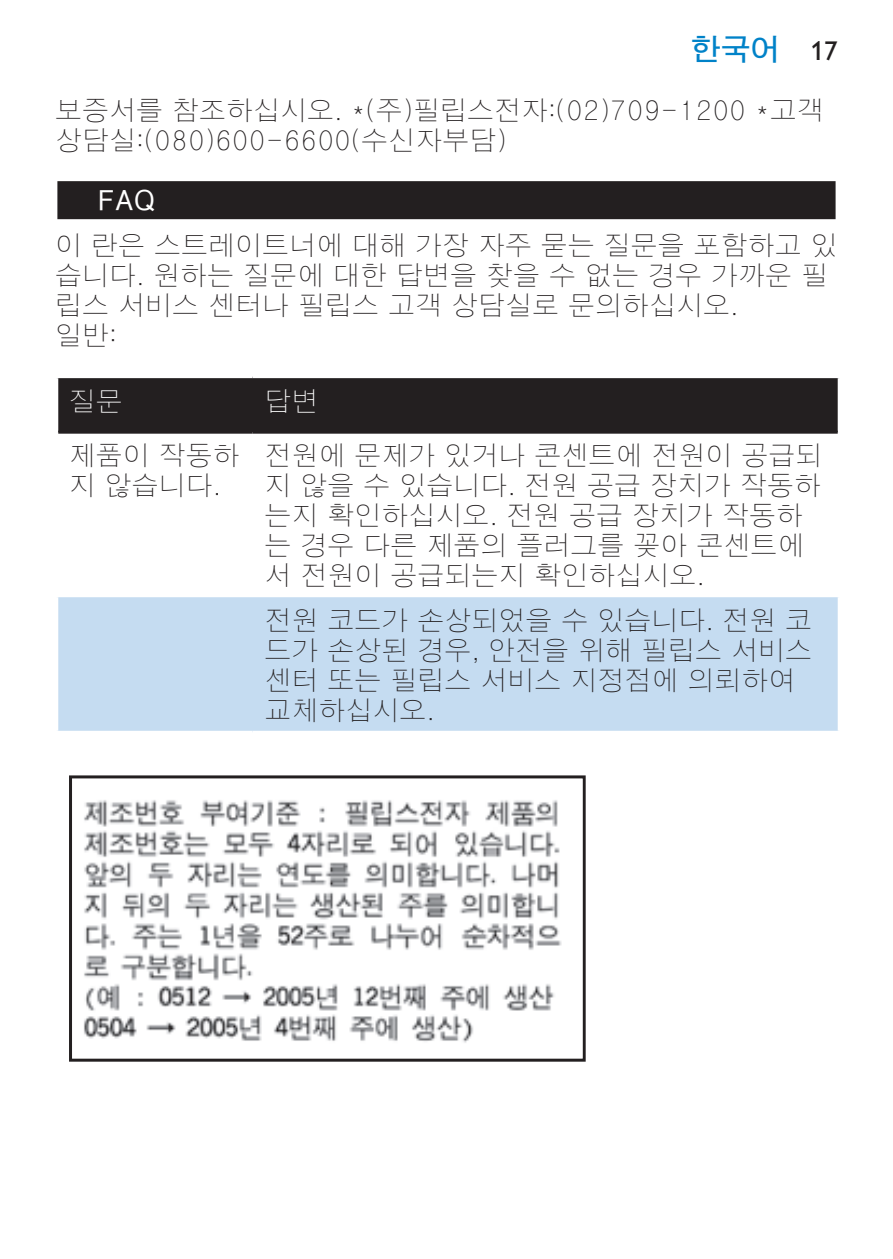
<style>
.page{position:relative;width:893px;height:1259px;background:#fff}
.page>*{position:absolute;margin:0;border:0;box-sizing:border-box;transform-origin:0 0}
.t1{font:700 30px "HY Go Thic";color:#0082c8}
.t2{font:300 27px/30px "HY Go Thic";color:#231f20}
.t3{font:300 27px "HY Go Thic";color:#fff}
.t4{font:700 27px "HY Go Thic";color:#fff}
.s1{font-family:"Gill Sans Alt One WGL";font-weight:400;font-size:27px;color:#231f20}
</style>
<div class="page">
<div style="left:55px;top:179px;width:783px;height:43px;background:linear-gradient(to right,#d4d3d4,#d4d3d4)"></div>
<div style="left:57px;top:181px;width:779px;height:38px;background:#231f20"></div>
<div style="left:58px;top:378px;width:780px;height:53px;background:#231f20"></div>
<div style="left:58px;top:597px;width:780px;height:134px;background:#c5dcf1"></div>
<hr style="left:58px;top:431px;width:194px;height:3px;background:#231f20">
<hr style="left:252px;top:431px;width:586px;height:3px;background:#231f20">
<svg style="left:69px;top:775px;width:517px;height:287px"></svg>
<p class="t1" style="left:691px;top:34px;width:147px">한국어 <span class="s1">17</span></p>
<p class="t2" style="left:55px;top:95px;width:770px">보증서를 참조하십시오. *(주)필립스전자:(02)709-1200 *고객 상담실:(080)600-6600(수신자부담)</p>
<p class="t4" style="left:98px;top:187px;width:59px">FAQ</p>
<p class="t2" style="left:55px;top:230px;width:784px">이 란은 스트레이트너에 대해 가장 자주 묻는 질문을 포함하고 있 습니다. 원하는 질문에 대한 답변을 찾을 수 없는 경우 가까운 필 립스 서비스 센터나 필립스 고객 상담실로 문의하십시오.<br>일반:</p>
<p class="t3" style="left:69px;top:388px;width:56px">질문</p>
<p class="t3" style="left:264px;top:388px;width:55px">답변</p>
<p class="t2" style="left:69px;top:440px;width:172px">제품이 작동하 지 않습니다.</p>
<p class="t2" style="left:264px;top:440px;width:559px">전원에 문제가 있거나 콘센트에 전원이 공급되 지 않을 수 있습니다. 전원 공급 장치가 작동하 는지 확인하십시오. 전원 공급 장치가 작동하 는 경우 다른 제품의 플러그를 꽂아 콘센트에 서 전원이 공급되는지 확인하십시오.</p>
<p class="t2" style="left:264px;top:605px;width:549px">전원 코드가 손상되었을 수 있습니다. 전원 코 드가 손상된 경우, 안전을 위해 필립스 서비스 센터 또는 필립스 서비스 지정점에 의뢰하여 교체하십시오.</p>
</div>
